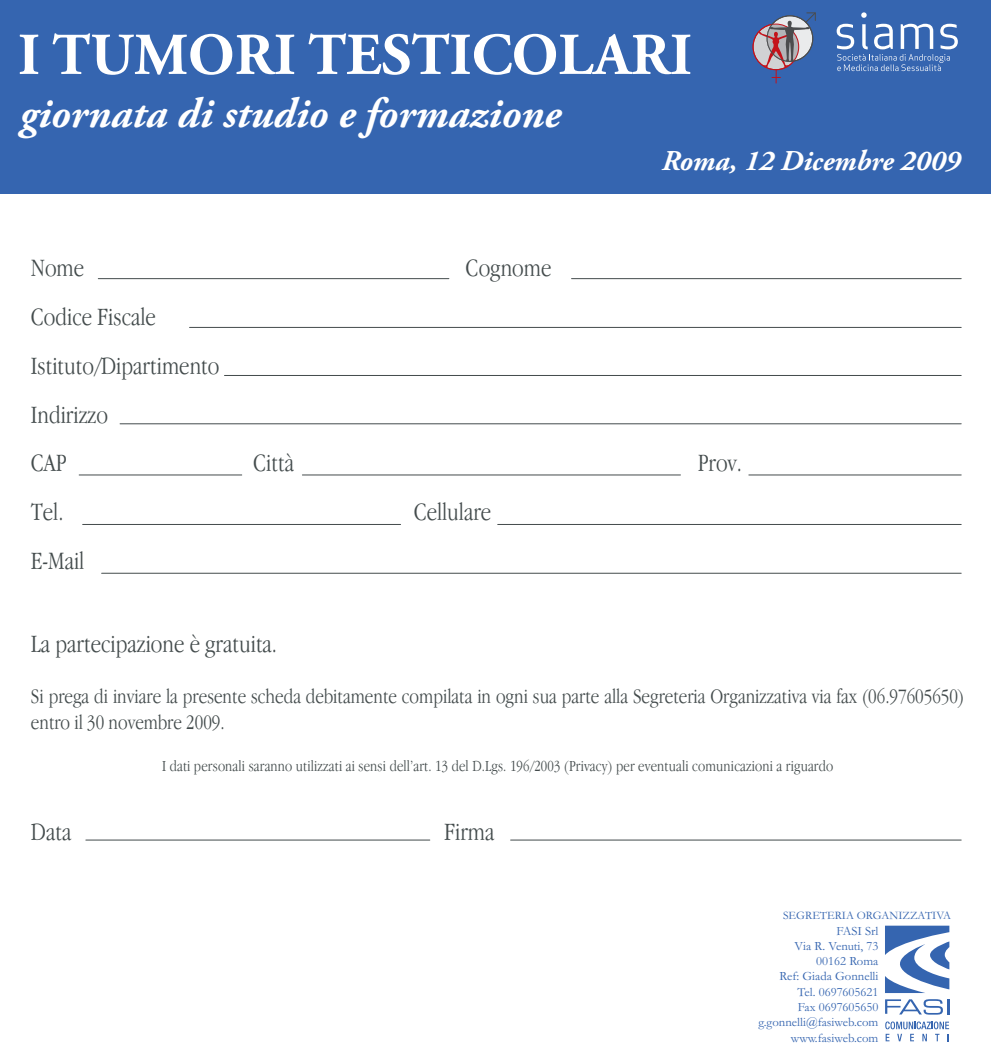
<style>
.page{position:relative;width:991px;height:1063px;background:#fff}
.page>*{position:absolute;margin:0;border:0;box-sizing:border-box;transform-origin:0 0}
.t1{font:700 59.25px "Adobe Garamond Pro";color:#fff}
.t2{font:italic 700 42.25px "Adobe Garamond Pro";color:#fff}
.t3{font:italic 700 28.75px "Adobe Garamond Pro";color:#fff}
.t4{font:300 condensed 25.75px/48.8px "Garamond";color:#434b4c}
.t5{font:300 condensed 21.25px/25.5px "Garamond";color:#434b4c}
.t6{font:300 condensed 16px "Garamond";letter-spacing:.01em;color:#434b4c}
.t7{font:12.75px/15.2px "Garamond";color:#3565b0;text-align:right}
.t8{font:11.5px "Garamond";color:#3565b0}
</style>
<div class="page">
<hr style="left:83px;top:524px;width:317px;height:1px;background:#434b4c">
<hr style="left:98px;top:278px;width:351px;height:1px;background:#434b4c">
<hr style="left:571px;top:278px;width:390px;height:1px;background:#434b4c">
<hr style="left:189px;top:327px;width:772px;height:1px;background:#434b4c">
<hr style="left:224px;top:375px;width:737px;height:1px;background:#434b4c">
<hr style="left:498px;top:524px;width:463px;height:1px;background:#434b4c">
<hr style="left:102px;top:573px;width:859px;height:1px;background:#434b4c">
<hr style="left:120px;top:423px;width:841px;height:1px;background:#434b4c">
<hr style="left:749px;top:475px;width:212px;height:1px;background:#434b4c">
<hr style="left:302px;top:475px;width:378px;height:1px;background:#434b4c">
<hr style="left:79px;top:475px;width:163px;height:1px;background:#434b4c">
<hr style="left:86px;top:840px;width:344px;height:1px;background:#434b4c">
<hr style="left:510px;top:840px;width:451px;height:1px;background:#434b4c">
<svg style="left:885px;top:1022px;width:64px;height:19px"></svg>
<svg style="left:885px;top:999px;width:64px;height:16px"></svg>
<svg style="left:885px;top:926px;width:64px;height:67px"></svg>
<div style="left:0;top:0;width:991px;height:193px;background:#3565b0"></div>
<svg style="left:753px;top:24px;width:45px;height:46px"></svg>
<svg style="left:758px;top:12px;width:58px;height:71px"></svg>
<svg style="left:836px;top:12px;width:122px;height:59px"></svg>
<h1 class="t1" style="left:18px;top:19px;width:675px">I TUMORI TESTICOLARI</h1>
<h2 class="t2" style="left:20px;top:97px;width:542px">giornata di studio e formazione</h2>
<h3 class="t3" style="left:661px;top:149px;width:300px">Roma, 12 Dicembre 2009</h3>
<p class="t4" style="left:31px;top:244px;width:55px">Nome</p>
<p class="t4" style="left:466px;top:244px;width:87px">Cognome</p>
<p class="t4" style="left:31px;top:292px;width:190px">Codice Fiscale<br>Istituto/Dipartimento<br>Indirizzo<br>CAP</p>
<p class="t4" style="left:253px;top:439px;width:42px">Città</p>
<p class="t4" style="left:697px;top:439px;width:46px">Prov.</p>
<p class="t4" style="left:31px;top:488px;width:34px">Tel.</p>
<p class="t4" style="left:414px;top:488px;width:79px">Cellulare</p>
<p class="t4" style="left:31px;top:536px;width:55px">E-Mail</p>
<p class="t4" style="left:31px;top:620px;width:248px">La partecipazione è gratuita.</p>
<p class="t5" style="left:31px;top:684px;width:935px">Si prega di inviare la presente scheda debitamente compilata in ogni sua parte alla Segreteria Organizzativa via fax (06.97605650) entro il 30 novembre 2009.</p>
<p class="t6" style="left:162px;top:757px;width:672px">I dati personali saranno utilizzati ai sensi dell’art. 13 del D.Lgs. 196/2003 (Privacy) per eventuali comunicazioni a riguardo</p>
<p class="t4" style="left:31px;top:807px;width:42px">Data</p>
<p class="t4" style="left:444px;top:807px;width:52px">Firma</p>
<p class="t8" style="left:783px;top:911px;width:169px">SEGRETERIA ORGANIZZATIVA</p>
<p class="t7" style="left:758px;top:924px;width:121px">FASI Srl<br>Via R. Venuti, 73<br>00162 Roma<br>Ref: Giada Gonnelli<br>Tel. 0697605621<br>Fax 0697605650 g.gonnelli@fasiweb.com www.fasiweb.com</p>
</div>
